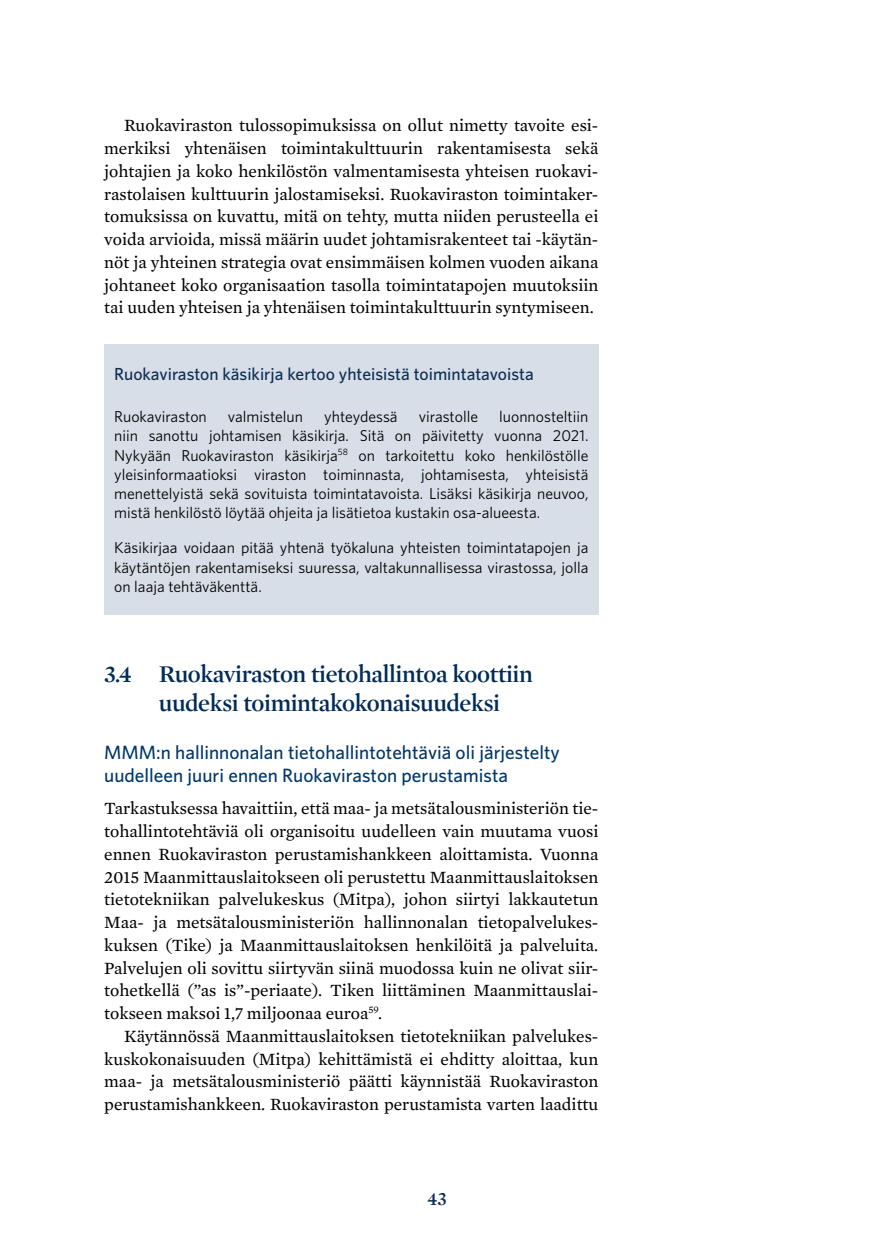
<style>
.page{position:relative;width:874px;height:1241px;background:#fff}
.page>*{position:absolute;margin:0;border:0;box-sizing:border-box;transform-origin:0 0}
._1_1_Otsikko{font:600 24.5px/29.8px "Mercury Display";letter-spacing:-.015em;color:#012b58}
.Väliotsikko_1_1_Otsi{font:500 19.25px/22.8px "Whitney";color:#003869}
.t1{font:600 19.25px "Mercury Display";color:#0c2d54}
._2_Kappale{font:17.5px/22.8px "Mercury Text G2";color:#000;text-align:justify}
._1_Kappale{font:17.5px/22.8px "Mercury Text G2";color:#000;text-align:justify}
.Infolaatikon_otsikko{font:500 17.5px "Whitney";color:#0c2d54}
.Infolaatikon_leipäte{font:15.75px/19.2px "Whitney";color:#000;text-align:justify}
</style>
<div class="page">
<div style="left:104px;top:344px;width:494px;height:62px;background:#d8dee7"></div>
<div style="left:104px;top:404px;width:494px;height:137px;background:#d8dee7"></div>
<div style="left:104px;top:535px;width:494px;height:80px;background:#d8dee7"></div>
<p class="_2_Kappale" style="left:104px;top:113px;width:495px;text-indent:20px">Ruokaviraston tulossopimuksissa on ollut nimetty tavoite esi&shy;merkiksi yhtenäisen toimintakulttuurin rakentamisesta sekä johtajien ja koko henkilöstön valmentamisesta yhteisen ruokavi&shy;rastolaisen kulttuurin jalostamiseksi. Ruokaviraston toimintaker&shy;tomuksissa on kuvattu, mitä on tehty, mutta niiden perusteella ei voida arvioida, missä määrin uudet johtamisrakenteet tai -käytän&shy;nöt ja yhteinen strategia ovat ensimmäisen kolmen vuoden aikana johtaneet koko organisaation tasolla toimintatapojen muutoksiin tai uuden yhteisen ja yhtenäisen toimintakulttuurin syntymiseen.</p>
<p class="Infolaatikon_otsikko" style="left:114px;top:362px;width:421px">Ruokaviraston käsikirja kertoo yhteisistä toimintatavoista</p>
<p class="Infolaatikon_leipäte" style="left:114px;top:406px;width:94px">Ruokaviraston</p>
<p class="Infolaatikon_leipäte" style="left:228px;top:406px;width:77px">valmistelun</p>
<p class="Infolaatikon_leipäte" style="left:324px;top:406px;width:75px">yhteydessä</p>
<p class="Infolaatikon_leipäte" style="left:418px;top:406px;width:61px">virastolle</p>
<p class="Infolaatikon_leipäte" style="left:114px;top:406px;width:475px;text-indent:385px">luonnosteltiin niin sanottu johtamisen käsikirja. Sitä on päivitetty vuonna 2021.<br>Nykyään Ruokaviraston käsikirja<sup>58</sup> on tarkoitettu koko henkilöstölle yleisinformaatioksi viraston toiminnasta, johtamisesta, yhteisistä menettelyistä sekä sovituista toimintatavoista. Lisäksi käsikirja neuvoo, mistä henkilöstö löytää ohjeita ja lisätietoa kustakin osa-alueesta.</p>
<p class="Infolaatikon_leipäte" style="left:114px;top:538px;width:475px">Käsikirjaa voidaan pitää yhtenä työkaluna yhteisten toimintatapojen ja käytäntöjen rakentamiseksi suuressa, valtakunnallisessa virastossa, jolla on laaja tehtäväkenttä.</p>
<h3 class="_1_1_Otsikko" style="left:159px;top:657px;width:375px;text-indent:-55px">3.4 Ruokaviraston tietohallintoa koottiin uudeksi toimintakokonaisuudeksi</h3>
<h4 class="Väliotsikko_1_1_Otsi" style="left:104px;top:740px;width:457px">MMM:n hallinnonalan tietohallintotehtäviä oli järjestelty uudelleen juuri ennen Ruokaviraston perustamista</h4>
<p class="_1_Kappale" style="left:104px;top:796px;width:495px">Tarkastuksessa havaittiin, että maa- ja metsätalousministeriön tie&shy;tohallintotehtäviä oli organisoitu uudelleen vain muutama vuosi ennen Ruokaviraston perustamishankkeen aloittamista. Vuonna 2015 Maanmittauslaitokseen oli perustettu Maanmittauslaitoksen tietotekniikan palvelukeskus (Mitpa), johon siirtyi lakkautetun Maa- ja metsätalousministeriön hallinnonalan tietopalvelukes&shy;kuksen (Tike) ja Maanmittauslaitoksen henkilöitä ja palveluita.<br>Palvelujen oli sovittu siirtyvän siinä muodossa kuin ne olivat siir&shy;tohetkellä (”as is”-periaate). Tiken liittäminen Maanmittauslai&shy;tokseen maksoi 1,7 miljoonaa euroa<sup>59</sup>.</p>
<p class="_2_Kappale" style="left:104px;top:1023px;width:495px;text-indent:20px">Käytännössä Maanmittauslaitoksen tietotekniikan palvelukes&shy;kuskokonaisuuden (Mitpa) kehittämistä ei ehditty aloittaa, kun maa- ja metsätalousministeriö päätti käynnistää Ruokaviraston perustamishankkeen. Ruokaviraston perustamista varten laadittu</p>
<p class="t1" style="left:427px;top:1184px;width:21px">43</p>
</div>
